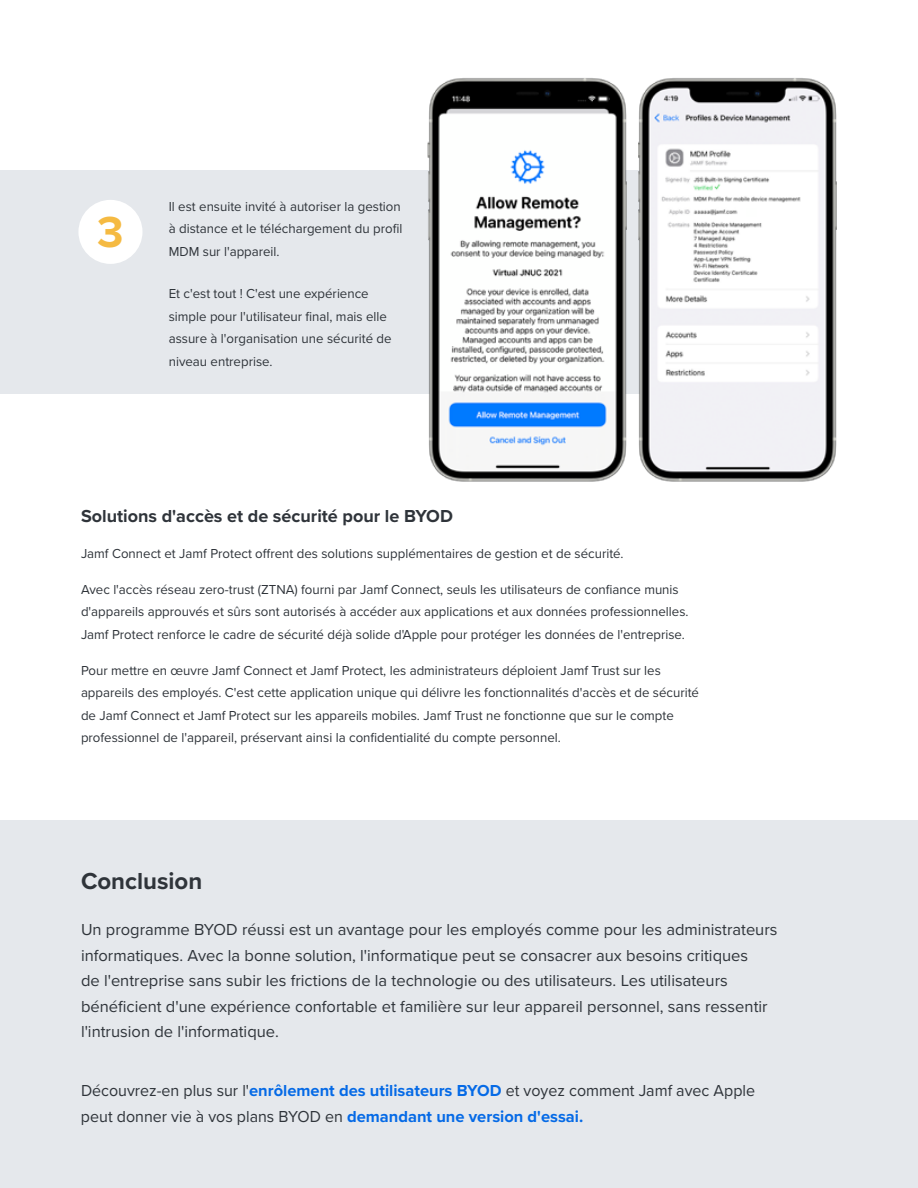
<style>
.page{position:relative;width:918px;height:1188px;background:#fff}
.page>*{position:absolute;margin:0;border:0;box-sizing:border-box;transform-origin:0 0}
.t1{font:700 45px "Proxima Nova";color:#f5ba42}
.t2{font:700 24px "Proxima Nova";color:#2f343a}
.t3{font:700 18px "Proxima Nova";color:#2f343a}
.t4{font:16.5px/25.5px "Proxima Nova";color:#2f343a}
.t5{font:13.5px/22.5px "Proxima Nova";color:#2f343a}
.s1{font-weight:700;color:#056ae6}
</style>
<div class="page">
<div style="left:0;top:821px;width:918px;height:367px;background:#e5e8ec"></div>
<div style="left:0;top:170px;width:832px;height:223px;background:#e5e8ec"></div>
<img style="left:428px;top:78px;width:199px;height:404px">
<img style="left:638px;top:78px;width:199px;height:404px">
<div style="left:78px;top:200px;width:65px;height:64px;background:#fff;border-radius:50%"></div>
<h1 class="t1" style="left:97px;top:199px;width:28px">3</h1>
<p class="t5" style="left:169px;top:194px;width:235px;text-align:justify">Il est ensuite invité à autoriser la gestion à distance et le téléchargement du profil MDM sur l'appareil.</p>
<p class="t5" style="left:169px;top:282px;width:224px">Et c'est tout ! C'est une expérience simple pour l'utilisateur final, mais elle assure à l'organisation une sécurité de niveau entreprise.</p>
<h3 class="t3" style="left:81px;top:502px;width:374px">Solutions d'accès et de sécurité pour le BYOD</h3>
<p class="t5" style="left:81px;top:541px;width:544px">Jamf Connect et Jamf Protect offrent des solutions supplémentaires de gestion et de sécurité.</p>
<p class="t5" style="left:81px;top:577px;width:609px">Avec l'accès réseau zero-trust (ZTNA) fourni par Jamf Connect, seuls les utilisateurs de confiance munis d'appareils approuvés et sûrs sont autorisés à accéder aux applications et aux données professionnelles.<br>Jamf Protect renforce le cadre de sécurité déjà solide d'Apple pour protéger les données de l'entreprise.</p>
<p class="t5" style="left:81px;top:658px;width:620px">Pour mettre en œuvre Jamf Connect et Jamf Protect, les administrateurs déploient Jamf Trust sur les appareils des employés. C'est cette application unique qui délivre les fonctionnalités d'accès et de sécurité de Jamf Connect et Jamf Protect sur les appareils mobiles. Jamf Trust ne fonctionne que sur le compte professionnel de l'appareil, préservant ainsi la confidentialité du compte personnel.</p>
<h2 class="t2" style="left:81px;top:864px;width:123px">Conclusion</h2>
<p class="t4" style="left:81px;top:916px;width:698px">Un programme BYOD réussi est un avantage pour les employés comme pour les administrateurs informatiques. Avec la bonne solution, l'informatique peut se consacrer aux besoins critiques<br>de l'entreprise sans subir les frictions de la technologie ou des utilisateurs. Les utilisateurs bénéficient d'une expérience confortable et familière sur leur appareil personnel, sans ressentir l'intrusion de l'informatique.</p>
<p class="t4" style="left:81px;top:1077px;width:676px">Découvrez-en plus sur l'<span class="s1">enrôlement des utilisateurs BYOD</span> et voyez comment Jamf avec Apple peut donner vie à vos plans BYOD en <span class="s1">demandant une version d'essai.</span></p>
</div>
